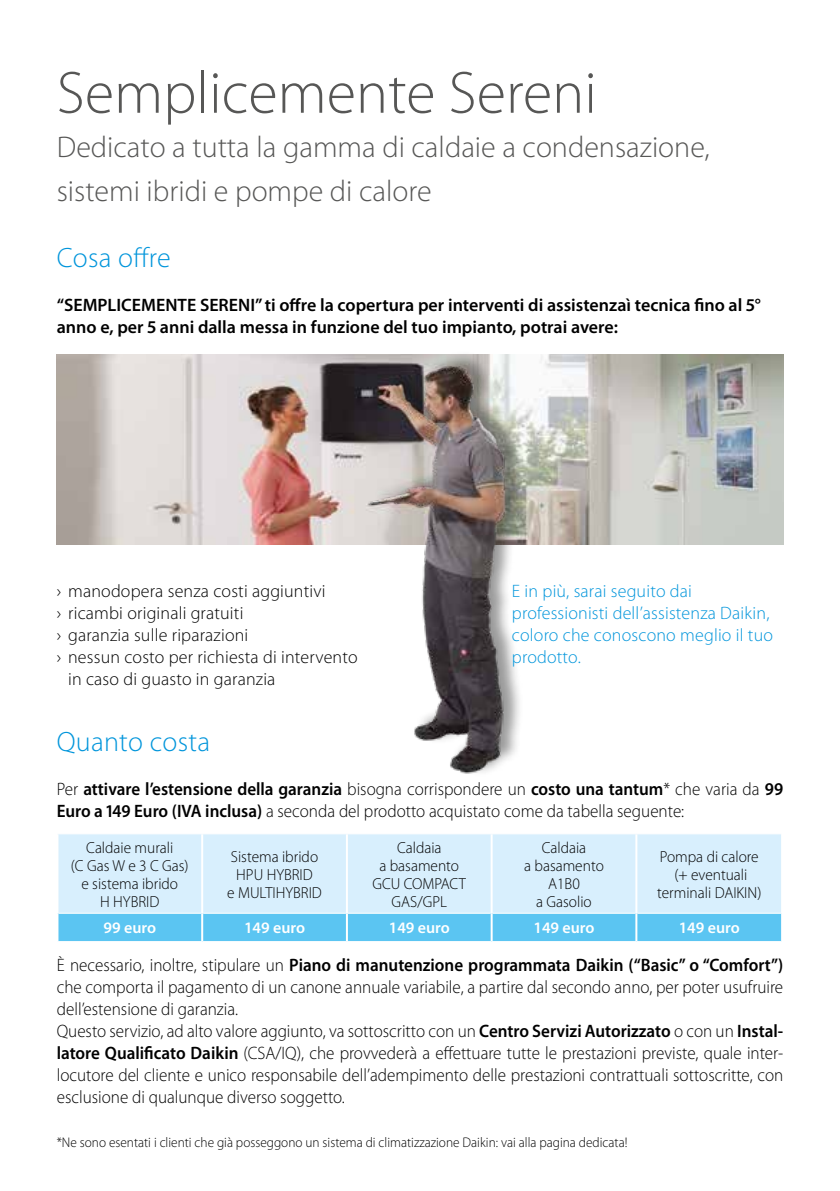
<style>
.page{position:relative;width:840px;height:1191px;background:#fff}
.page>*{position:absolute;margin:0;border:0;box-sizing:border-box;transform-origin:0 0}
.t1{font:300 60px "Myriad Pro";color:#575756}
.t2{font:300 30px/44px "Myriad Pro";color:#575756}
.t3{font:300 28px "Myriad Pro";letter-spacing:.01em;color:#0095db}
.t4{font:300 18px/22px "Myriad Pro";color:#000;scale:.95 1}
.t5{font:600 18px/22px "Myriad Pro";color:#000}
.t6{font:300 18px "Myriad Pro";color:#000}
.t7{font:300 18px/22px "Myriad Pro";letter-spacing:.01em;color:#0095db}
.t8{font:300 16px/18px "Myriad Pro";color:#000;text-align:center;scale:.96 1}
.t9{font:600 16px "Myriad Pro";color:#fff}
.t10{font:300 14px "Myriad Pro";color:#000;scale:.95 1}
.s1{font-weight:600}
</style>
<div class="page">
<div style="left:58px;top:834px;width:722px;height:78px;background:#d8effd"></div>
<div style="left:58px;top:913px;width:722px;height:28px;background:#5bc5f2"></div>
<hr style="left:201px;top:834px;width:2px;height:79px;background:#fff">
<hr style="left:346px;top:834px;width:2px;height:79px;background:#fff">
<hr style="left:490px;top:834px;width:2px;height:79px;background:#fff">
<hr style="left:201px;top:913px;width:2px;height:28px;background:#fff">
<hr style="left:346px;top:913px;width:2px;height:28px;background:#fff">
<hr style="left:490px;top:913px;width:2px;height:28px;background:#fff">
<hr style="left:635px;top:834px;width:2px;height:79px;background:#fff">
<hr style="left:635px;top:913px;width:2px;height:28px;background:#fff">
<img style="left:57px;top:355px;width:725px;height:189px">
<img style="left:357px;top:354px;width:171px;height:420px">
<h1 class="t1" style="left:57px;top:57px;width:541px">Semplicemente Sereni</h1>
<h2 class="t2" style="left:57px;top:124px;width:654px">Dedicato a tutta la gamma di caldaie a condensazione, sistemi ibridi e pompe di calore</h2>
<h3 class="t3" style="left:57px;top:241px;width:115px">Cosa offre</h3>
<p class="t5" style="left:57px;top:293px;width:705px">“SEMPLICEMENTE SERENI” ti offre la copertura per interventi di assistenzaì tecnica fino al 5° anno e, per 5 anni dalla messa in funzione del tuo impianto, potrai avere:</p>
<p class="t6" style="left:57px;top:580px;width:270px">› manodopera senza costi aggiuntivi</p>
<p class="t6" style="left:57px;top:602px;width:188px">› ricambi originali gratuiti</p>
<p class="t6" style="left:57px;top:624px;width:193px">› garanzia sulle riparazioni</p>
<p class="t6" style="left:57px;top:646px;width:302px">› nessun costo per richiesta di intervento</p>
<p class="t6" style="left:68px;top:668px;width:209px">in caso di guasto in garanzia</p>
<p class="t7" style="left:511px;top:580px;width:262px">E in più, sarai seguito dai professionisti dell’assistenza Daikin, coloro che conoscono meglio il tuo prodotto.</p>
<h3 class="t3" style="left:57px;top:725px;width:155px">Quanto costa</h3>
<p class="t4" style="left:57px;top:778px;width:765px">Per <span class="s1">attivare l’estensione della garanzia</span> bisogna corrispondere un <span class="s1">costo una tantum</span>* che varia da <span class="s1">99<br>Euro a 149 Euro (IVA inclusa)</span> a seconda del prodotto acquistato come da tabella seguente:</p>
<p class="t8" style="left:71px;top:838px;width:124px">Caldaie murali<br>(C Gas W e 3 C Gas) e sistema ibrido<br>H HYBRID</p>
<p class="t8" style="left:227px;top:847px;width:100px">Sistema ibrido<br>HPU HYBRID<br>e MULTIHYBRID</p>
<p class="t8" style="left:372px;top:838px;width:99px">Caldaia<br>a basamento<br>GCU COMPACT<br>GAS/GPL</p>
<p class="t8" style="left:524px;top:838px;width:84px">Caldaia<br>a basamento<br>A1B0<br>a Gasolio</p>
<p class="t8" style="left:656px;top:847px;width:110px">Pompa di calore (+ eventuali terminali DAIKIN)</p>
<p class="t9" style="left:103px;top:918px;width:54px">99 euro</p>
<p class="t9" style="left:244px;top:918px;width:62px">149 euro</p>
<p class="t9" style="left:388px;top:918px;width:62px">149 euro</p>
<p class="t9" style="left:533px;top:918px;width:62px">149 euro</p>
<p class="t9" style="left:678px;top:918px;width:62px">149 euro</p>
<p class="t4" style="left:57px;top:954px;width:765px">È necessario, inoltre, stipulare un <span class="s1">Piano di manutenzione programmata Daikin (“Basic” o “Comfort”) </span>che comporta il pagamento di un canone annuale variabile, a partire dal secondo anno, per poter usufruire dell’estensione di garanzia.<br>Questo servizio, ad alto valore aggiunto, va sottoscritto con un <span class="s1">Centro Servizi Autorizzato</span> o con un <span class="s1">Instal&shy;latore Qualificato Daikin</span> (CSA/IQ), che provvederà a effettuare tutte le prestazioni previste, quale inter&shy;locutore del cliente e unico responsabile dell’adempimento delle prestazioni contrattuali sottoscritte, con esclusione di qualunque diverso soggetto.</p>
<p class="t10" style="left:57px;top:1134px;width:602px">*Ne sono esentati i clienti che già posseggono un sistema di climatizzazione Daikin: vai alla pagina dedicata!</p>
</div>
